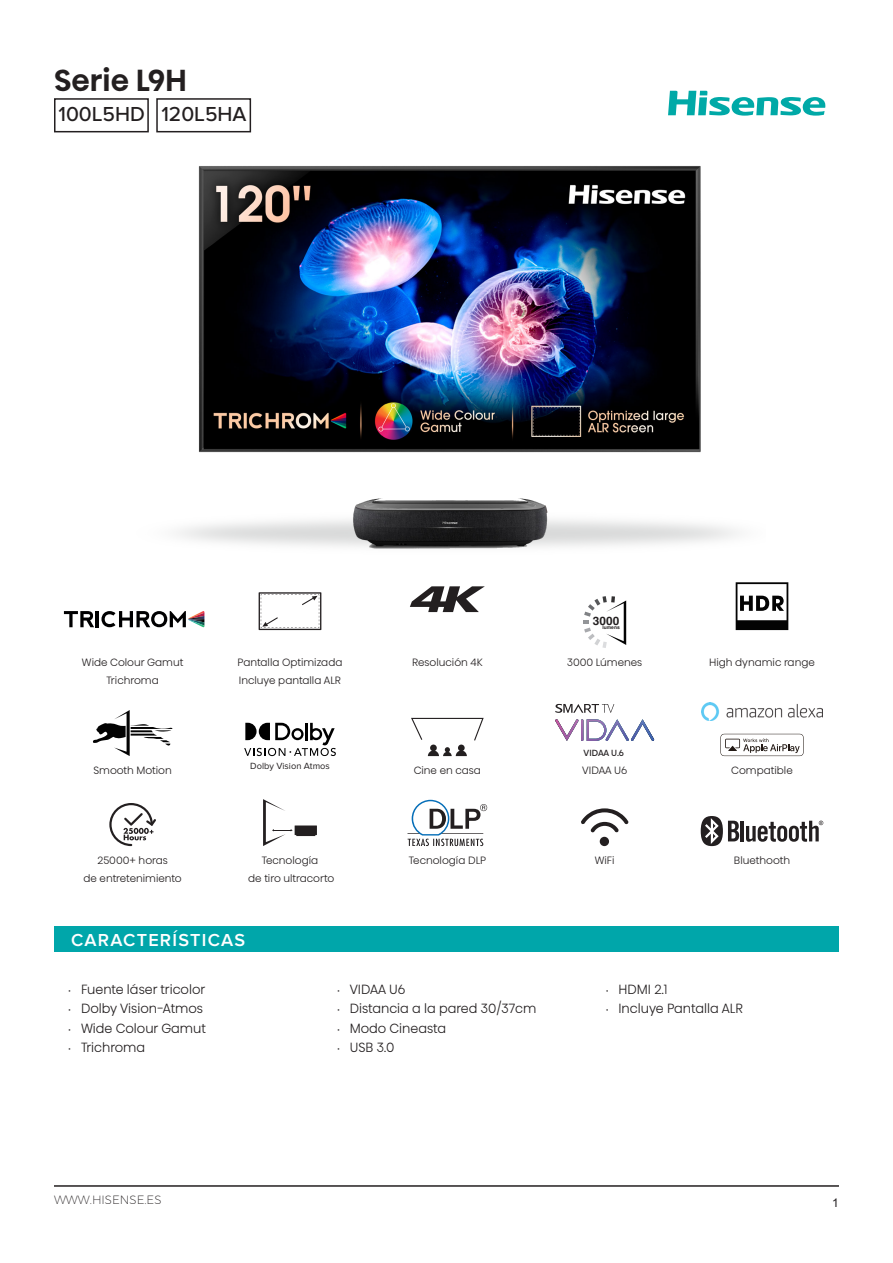
<style>
.page{position:relative;width:893px;height:1263px;background:#fff}
.page>*{position:absolute;margin:0;border:0;box-sizing:border-box;transform-origin:0 0}
.t1{font:500 30px "Hisense Alfabet";color:#231f20}
.t2{font:500 21px "Proxima Nova";color:#231f20}
.Encabezados{font:600 18px "Proxima Nova";letter-spacing:.07em;color:#fff}
.t3{font:300 13.2px "Hisense Alfabet";color:#231f20}
.t4{font:200 12px "Montserrat";color:#231f20}
.t5{font:12px "Arial";color:#231f20}
.t6{font:700 11.85px "Helvetica";color:#231f20}
.Encabezados-2{font:300 10.5px "Hisense Alfabet";color:#231f20}
.t7{font:9.3px "Proxima Nova";color:#231f20}
.t8{font:8.7px "Hisense Alfabet";color:#231f20}
.t9{font:700 4.95px "Helvetica";color:#231f20}
.s1{font-family:"Minion Pro";font-weight:400}
</style>
<div class="page">
<hr style="left:54px;top:1185px;width:785px;height:2px;background:#231f20">
<div style="left:54px;top:98px;width:95px;height:34px;border:2px solid #231f20"></div>
<div style="left:156px;top:98px;width:95px;height:34px;border:2px solid #231f20"></div>
<svg style="left:719px;top:97px;width:107px;height:19px"></svg>
<svg style="left:259px;top:592px;width:62px;height:38px"></svg>
<svg style="left:410px;top:591px;width:69px;height:21px"></svg>
<svg style="left:583px;top:596px;width:43px;height:52px"></svg>
<svg style="left:736px;top:582px;width:52px;height:48px"></svg>
<svg style="left:93px;top:710px;width:79px;height:46px"></svg>
<svg style="left:244px;top:723px;width:92px;height:33px"></svg>
<svg style="left:430px;top:744px;width:7px;height:7px"></svg>
<svg style="left:458px;top:744px;width:7px;height:7px"></svg>
<svg style="left:428px;top:747px;width:39px;height:9px"></svg>
<svg style="left:411px;top:718px;width:73px;height:22px"></svg>
<img style="left:555px;top:719px;width:99px;height:22px">
<svg style="left:555px;top:704px;width:59px;height:9px"></svg>
<img style="left:702px;top:703px;width:120px;height:17px">
<svg style="left:720px;top:734px;width:84px;height:22px"></svg>
<svg style="left:109px;top:803px;width:47px;height:43px"></svg>
<div style="left:295px;top:825px;width:22px;height:10px;background:#231f20"></div>
<hr style="left:296px;top:833px;width:20px;height:3px;background:#231f20">
<svg style="left:263px;top:799px;width:30px;height:47px"></svg>
<svg style="left:407px;top:800px;width:80px;height:46px"></svg>
<div style="left:600px;top:837px;width:9px;height:9px;background:#231f20;border-radius:50%"></div>
<svg style="left:581px;top:808px;width:47px;height:24px"></svg>
<hr style="left:741px;top:821px;width:3px;height:20px;background:#231f20">
<svg style="left:701px;top:816px;width:38px;height:30px"></svg>
<svg style="left:746px;top:821px;width:77px;height:21px"></svg>
<div style="left:54px;top:926px;width:785px;height:25px;background:#00a6aa"></div>
<svg style="left:64px;top:611px;width:30px;height:16px"></svg>
<hr style="left:96px;top:611px;width:3px;height:16px;background:#000001">
<svg style="left:101px;top:611px;width:103px;height:16px"></svg>
<img style="left:182px;top:91px;width:537px;height:500px">
<p class="t1" style="left:54px;top:59px;width:135px">Serie L9H</p>
<p class="t2" style="left:58px;top:102px;width:88px">100L5HD</p>
<p class="t2" style="left:161px;top:102px;width:87px">120L5HA</p>
<p class="Encabezados-2" style="left:82px;top:653px;width:103px">Wide Colour Gamut</p>
<p class="Encabezados-2" style="left:107px;top:671px;width:54px">Trichroma</p>
<p class="Encabezados-2" style="left:238px;top:653px;width:106px">Pantalla Optimizada</p>
<p class="Encabezados-2" style="left:239px;top:671px;width:104px">Incluye pantalla ALR</p>
<p class="t6" style="left:593px;top:613px;width:28px">3000</p>
<p class="t9" style="left:602px;top:625px;width:19px">lumens</p>
<p class="Encabezados-2" style="left:412px;top:653px;width:72px">Resolución 4K</p>
<p class="Encabezados-2" style="left:567px;top:653px;width:77px">3000 Lúmenes</p>
<p class="Encabezados-2" style="left:709px;top:653px;width:107px">High dynamic range</p>
<p class="t8" style="left:584px;top:746px;width:42px">VIDAA U.6</p>
<p class="Encabezados-2" style="left:93px;top:761px;width:80px">Smooth Motion</p>
<p class="t7" style="left:250px;top:762px;width:81px">Dolby Vision Atmos</p>
<p class="Encabezados-2" style="left:414px;top:761px;width:69px">Cine en casa</p>
<p class="Encabezados-2" style="left:582px;top:761px;width:47px">VIDAA U6</p>
<p class="Encabezados-2" style="left:731px;top:761px;width:63px">Compatible</p>
<p class="Encabezados-2" style="left:97px;top:851px;width:72px">25000+ horas</p>
<p class="Encabezados-2" style="left:83px;top:869px;width:100px">de entretenimiento</p>
<p class="Encabezados-2" style="left:262px;top:851px;width:58px">Tecnología</p>
<p class="Encabezados-2" style="left:248px;top:869px;width:88px">de tiro ultracorto</p>
<p class="Encabezados-2" style="left:409px;top:851px;width:79px">Tecnología DLP</p>
<p class="Encabezados-2" style="left:595px;top:851px;width:21px">WiFi</p>
<p class="Encabezados-2" style="left:734px;top:851px;width:58px">Bluethooth</p>
<p class="Encabezados" style="left:71px;top:931px;width:176px">CARACTERÍSTICAS</p>
<p class="t3" style="left:68px;top:977px;width:139px"><span class="s1">∙</span> Fuente láser tricolor</p>
<p class="t3" style="left:68px;top:996px;width:136px"><span class="s1">∙</span> Dolby Vision-Atmos</p>
<p class="t3" style="left:68px;top:1016px;width:139px"><span class="s1">∙</span> Wide Colour Gamut</p>
<p class="t3" style="left:68px;top:1035px;width:79px"><span class="s1">∙</span> Trichroma</p>
<p class="t3" style="left:337px;top:977px;width:70px"><span class="s1">∙</span> VIDAA U6</p>
<p class="t3" style="left:337px;top:996px;width:201px"><span class="s1">∙</span> Distancia a la pared 30/37cm</p>
<p class="t3" style="left:337px;top:1016px;width:111px"><span class="s1">∙</span> Modo Cineasta</p>
<p class="t3" style="left:337px;top:1035px;width:59px"><span class="s1">∙</span> USB 3.0</p>
<p class="t3" style="left:606px;top:977px;width:63px"><span class="s1">∙</span> HDMI 2.1</p>
<p class="t3" style="left:606px;top:996px;width:139px"><span class="s1">∙</span> Incluye Pantalla ALR</p>
<p class="t4" style="left:54px;top:1193px;width:109px">WWW.HISENSE.ES</p>
<p class="t5" style="left:832px;top:1194px;width:8px">1</p>
</div>
